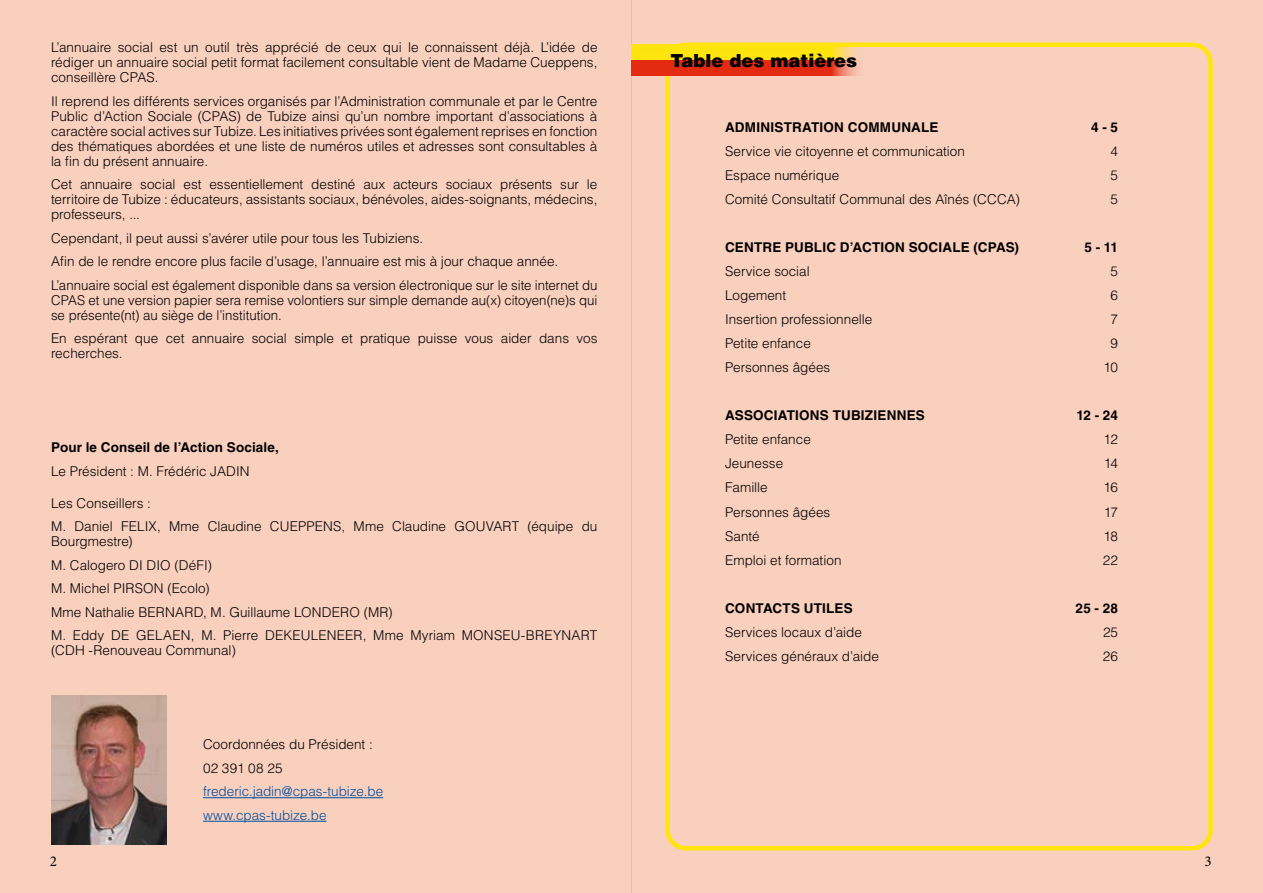
<style>
.page{position:relative;width:1263px;height:893px;background:#fff}
.page>*{position:absolute;margin:0;border:0;box-sizing:border-box;transform-origin:0 0}
.t1{font:900 18px "Helvetica LT Std";color:#000}
.t2{font:15px "Minion Pro";color:#000}
.t3{font:300 13.5px/15px "Helvetica LT Std";color:#000}
.t4{font:700 13.5px "Helvetica LT Std";letter-spacing:.015em;color:#000}
.t5{font:300 13.5px/23.5px "Helvetica LT Std";letter-spacing:-.005em;color:#004f9f}
</style>
<div class="page">
<div style="left:631px;top:0;width:632px;height:893px;background:#f9cfbe"></div>
<div style="left:0;top:0;width:631px;height:893px;background:#f9cfbe"></div>
<hr style="left:203px;top:797px;width:180px;height:1px;background:#004f9f">
<hr style="left:203px;top:821px;width:123px;height:1px;background:#004f9f">
<img style="left:51px;top:695px;width:115px;height:149px">
<div style="left:665px;top:43px;width:548px;height:807px;border:4px solid #ffe50e;border-radius:18px"></div>
<svg style="left:631px;top:44px;width:234px;height:31px"></svg>
<p class="t3" style="left:51px;top:40px;width:548px;text-align:justify">L’annuaire social est un outil très apprécié de ceux qui le connaissent déjà. L’idée de rédiger un annuaire social petit format facilement consultable vient de Madame Cueppens, conseillère CPAS.</p>
<p class="t3" style="left:51px;top:93px;width:548px;text-align:justify">Il reprend les différents services organisés par l’Administration communale et par le Centre Public d’Action Sociale (CPAS) de Tubize ainsi qu’un nombre important d’associations à caractère social actives sur Tubize. Les initiatives privées sont également reprises en fonction des thématiques abordées et une liste de numéros utiles et adresses sont consultables à la fin du présent annuaire.</p>
<p class="t3" style="left:51px;top:177px;width:548px;text-align:justify">Cet annuaire social est essentiellement destiné aux acteurs sociaux présents sur le territoire de Tubize : éducateurs, assistants sociaux, bénévoles, aides-soignants, médecins, professeurs, ...</p>
<p class="t3" style="left:51px;top:226px;width:548px;line-height:23.5px">Cependant, il peut aussi s’avérer utile pour tous les Tubiziens.<br>Afin de le rendre encore plus facile d’usage, l’annuaire est mis à jour chaque année.<br>L’annuaire social est également disponible dans sa version électronique sur le site internet du</p>
<p class="t3" style="left:51px;top:292px;width:548px">CPAS et une version papier sera remise volontiers sur simple demande au(x) citoyen(ne)s qui se présente(nt) au siège de l’institution.</p>
<p class="t3" style="left:51px;top:331px;width:548px">En espérant que cet annuaire social simple et pratique puisse vous aider dans vos recherches.</p>
<p class="t4" style="left:51px;top:439px;width:229px">Pour le Conseil de l’Action Sociale,</p>
<p class="t3" style="left:51px;top:463px;width:200px">Le Président : M. Frédéric JADIN</p>
<p class="t3" style="left:51px;top:491px;width:548px;line-height:23.5px">Les Conseillers :<br>M. Daniel FELIX, Mme Claudine CUEPPENS, Mme Claudine GOUVART (équipe du</p>
<p class="t3" style="left:51px;top:530px;width:548px;line-height:23.5px">Bourgmestre)<br>M. Calogero DI DIO (DéFI)<br>M. Michel PIRSON (Ecolo)<br>Mme Nathalie BERNARD, M. Guillaume LONDERO (MR)<br>M. Eddy DE GELAEN, M. Pierre DEKEULENEER, Mme Myriam MONSEU-BREYNART</p>
<p class="t3" style="left:51px;top:643px;width:186px">(CDH -Renouveau Communal)</p>
<p class="t3" style="left:203px;top:733px;width:171px;line-height:23.5px">Coordonnées du Président :<br>02 391 08 25</p>
<p class="t5" style="left:203px;top:780px;width:182px">frederic.jadin@cpas-tubize.be www.cpas-tubize.be</p>
<h1 class="t1" style="left:670px;top:49px;width:188px">Table des matières</h1>
<p class="t4" style="left:725px;top:119px;width:215px">ADMINISTRATION COMMUNALE</p>
<p class="t4" style="left:1091px;top:119px;width:29px">4 - 5</p>
<p class="t3" style="left:725px;top:144px;width:241px">Service vie citoyenne et communication</p>
<p class="t3" style="left:1110px;top:144px;width:9px">4</p>
<p class="t3" style="left:725px;top:168px;width:116px">Espace numérique</p>
<p class="t3" style="left:1110px;top:168px;width:9px">5</p>
<p class="t3" style="left:725px;top:192px;width:296px">Comité Consultatif Communal des Aînés (CCCA)</p>
<p class="t3" style="left:1110px;top:192px;width:9px">5</p>
<p class="t4" style="left:725px;top:239px;width:296px">CENTRE PUBLIC D’ACTION SOCIALE (CPAS)</p>
<p class="t4" style="left:1084px;top:239px;width:35px">5 - 11</p>
<p class="t3" style="left:725px;top:264px;width:86px">Service social</p>
<p class="t3" style="left:1110px;top:264px;width:9px">5</p>
<p class="t3" style="left:725px;top:288px;width:63px">Logement</p>
<p class="t3" style="left:1110px;top:288px;width:9px">6</p>
<p class="t3" style="left:725px;top:312px;width:149px">Insertion professionnelle</p>
<p class="t3" style="left:1110px;top:312px;width:9px">7</p>
<p class="t3" style="left:725px;top:336px;width:87px">Petite enfance</p>
<p class="t3" style="left:1110px;top:336px;width:9px">9</p>
<p class="t3" style="left:725px;top:360px;width:107px">Personnes âgées</p>
<p class="t3" style="left:1103px;top:360px;width:16px">10</p>
<p class="t4" style="left:725px;top:407px;width:201px">ASSOCIATIONS TUBIZIENNES</p>
<p class="t4" style="left:1076px;top:407px;width:43px">12 - 24</p>
<p class="t3" style="left:725px;top:432px;width:87px">Petite enfance</p>
<p class="t3" style="left:1104px;top:432px;width:16px">12</p>
<p class="t3" style="left:725px;top:456px;width:60px">Jeunesse</p>
<p class="t3" style="left:1104px;top:456px;width:16px">14</p>
<p class="t3" style="left:725px;top:480px;width:44px">Famille</p>
<p class="t3" style="left:1103px;top:480px;width:16px">16</p>
<p class="t3" style="left:725px;top:504px;width:107px">Personnes âgées</p>
<p class="t3" style="left:1104px;top:504px;width:16px">17</p>
<p class="t3" style="left:725px;top:528px;width:36px">Santé</p>
<p class="t3" style="left:1103px;top:528px;width:16px">18</p>
<p class="t3" style="left:725px;top:552px;width:118px">Emploi et formation</p>
<p class="t3" style="left:1103px;top:552px;width:17px">22</p>
<p class="t4" style="left:725px;top:599px;width:129px">CONTACTS UTILES</p>
<p class="t4" style="left:1075px;top:599px;width:44px">25 - 28</p>
<p class="t3" style="left:725px;top:624px;width:138px">Services locaux d’aide</p>
<p class="t3" style="left:1103px;top:624px;width:17px">25</p>
<p class="t3" style="left:725px;top:648px;width:155px">Services généraux d’aide</p>
<p class="t3" style="left:1103px;top:648px;width:17px">26</p>
<p class="t2" style="left:50px;top:851px;width:9px">2</p>
<p class="t2" style="left:1204px;top:851px;width:9px">3</p>
</div>
